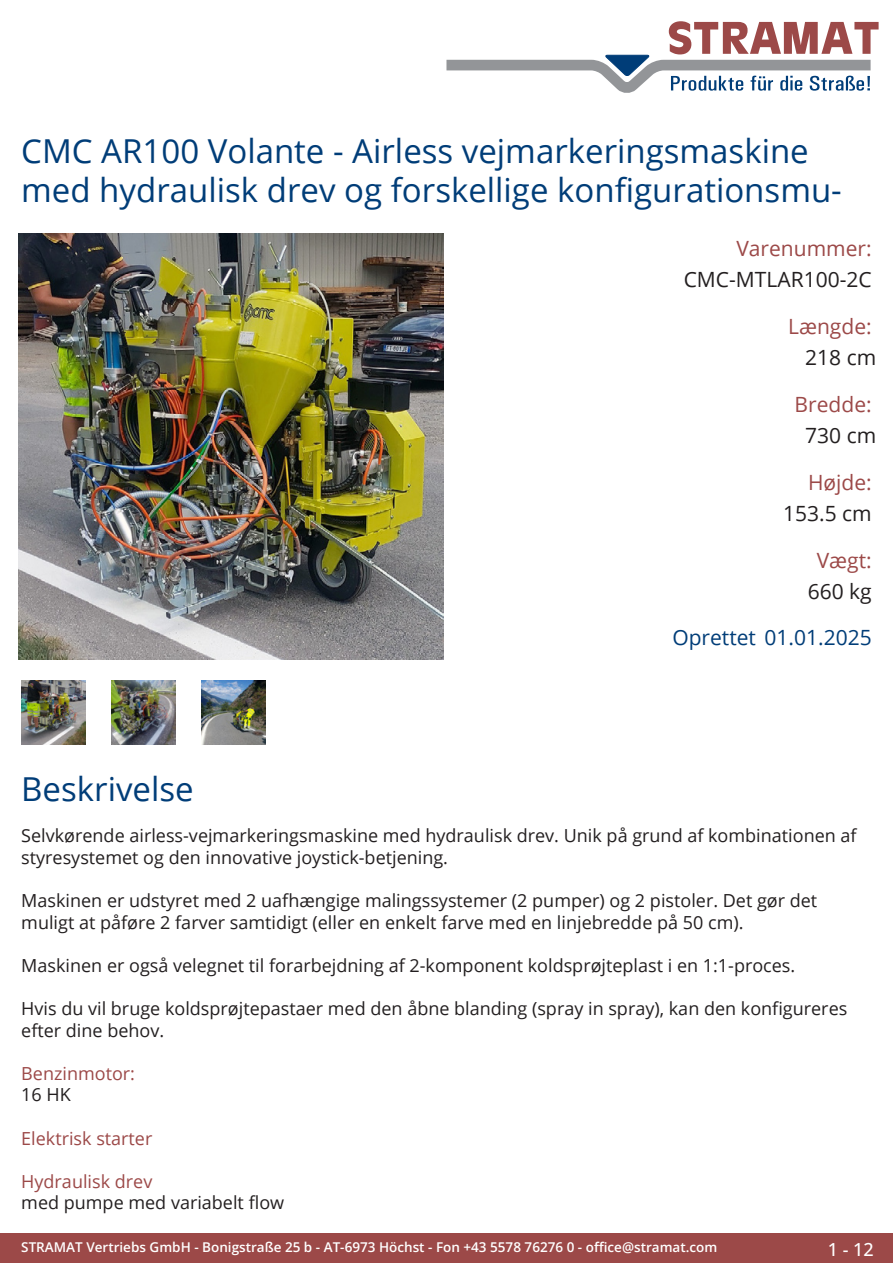
<style>
.page{position:relative;width:893px;height:1263px;background:#fff}
.page>*{position:absolute;margin:0;border:0;box-sizing:border-box;transform-origin:0 0}
.Produkttitel{font:33px/39.6px "Open Sans";color:#003d78}
.TechDaten_Inhalt{font:21px "Open Sans";color:#231f20}
.TechDaten_Überschrif{font:21px "Open Sans";color:#9c4948}
.Erstellungsdatum{font:21px "Open Sans";color:#003d78}
.Beschreibung_Text{font:18px/21.6px "Open Sans";color:#231f20}
.Beschreibung_Text-2{font:18px/21.6px "Open Sans";color:#9c4948}
.t1{font:500 18px "Open Sans";color:#fff}
.t2{font:600 13.5px "Open Sans";color:#fff}
.s1{color:#231f20}
.s2{color:#9c4948}
</style>
<div class="page">
<div style="left:0;top:1233px;width:893px;height:30px;background:#9c4948"></div>
<svg style="left:446px;top:21px;width:433px;height:72px"></svg>
<img style="left:18px;top:234px;width:425px;height:425px">
<img style="left:21px;top:680px;width:64px;height:64px">
<img style="left:112px;top:680px;width:63px;height:64px">
<img style="left:202px;top:680px;width:64px;height:64px">
<p class="Produkttitel" style="left:21px;top:130px;width:819px">CMC AR100 Volante - Airless vejmarkeringsmaskine med hydraulisk drev og forskellige konfigurationsmu-</p>
<p class="TechDaten_Überschrif" style="left:736px;top:234px;width:137px">Varenummer:</p>
<p class="TechDaten_Inhalt" style="left:684px;top:265px;width:190px">CMC-MTLAR100-2C</p>
<p class="TechDaten_Überschrif" style="left:788px;top:312px;width:85px">Længde:</p>
<p class="TechDaten_Inhalt" style="left:805px;top:343px;width:73px">218 cm</p>
<p class="TechDaten_Überschrif" style="left:795px;top:390px;width:79px">Bredde:</p>
<p class="TechDaten_Inhalt" style="left:805px;top:421px;width:73px">730 cm</p>
<p class="TechDaten_Überschrif" style="left:808px;top:468px;width:65px">Højde:</p>
<p class="TechDaten_Inhalt" style="left:783px;top:499px;width:90px">153.5 cm</p>
<p class="TechDaten_Überschrif" style="left:817px;top:546px;width:57px">Vægt:</p>
<p class="TechDaten_Inhalt" style="left:808px;top:577px;width:66px">660 kg</p>
<p class="Erstellungsdatum" style="left:672px;top:623px;width:201px">Oprettet 01.01.2025</p>
<p class="Produkttitel" style="left:21px;top:768px;width:174px">Beskrivelse</p>
<p class="Beschreibung_Text" style="left:21px;top:824px;width:837px">Selvkørende airless-vejmarkeringsmaskine med hydraulisk drev. Unik på grund af kombinationen af styresystemet og den innovative joystick-betjening.</p>
<p class="Beschreibung_Text" style="left:21px;top:889px;width:798px">Maskinen er udstyret med 2 uafhængige malingssystemer (2 pumper) og 2 pistoler. Det gør det muligt at påføre 2 farver samtidigt (eller en enkelt farve med en linjebredde på 50 cm).</p>
<p class="Beschreibung_Text" style="left:21px;top:954px;width:775px">Maskinen er også velegnet til forarbejdning af 2-komponent koldsprøjteplast i en 1:1-proces.</p>
<p class="Beschreibung_Text" style="left:21px;top:997px;width:828px">Hvis du vil bruge koldsprøjtepastaer med den åbne blanding (spray in spray), kan den konfigureres efter dine behov.</p>
<p class="Beschreibung_Text-2" style="left:21px;top:1062px;width:115px">Benzinmotor:<br><span class="s1">16 HK</span></p>
<p class="Beschreibung_Text-2" style="left:21px;top:1127px;width:133px">Elektrisk starter</p>
<p class="Beschreibung_Text" style="left:21px;top:1170px;width:264px"><span class="s2">Hydraulisk drev<br></span>med pumpe med variabelt flow</p>
<p class="t2" style="left:21px;top:1238px;width:698px">STRAMAT Vertriebs GmbH - Bonigstraße 25 b - AT-6973 Höchst - Fon +43 5578 76276 0 - office@stramat.com</p>
<p class="t1" style="left:828px;top:1237px;width:48px">1 - 12</p>
</div>
